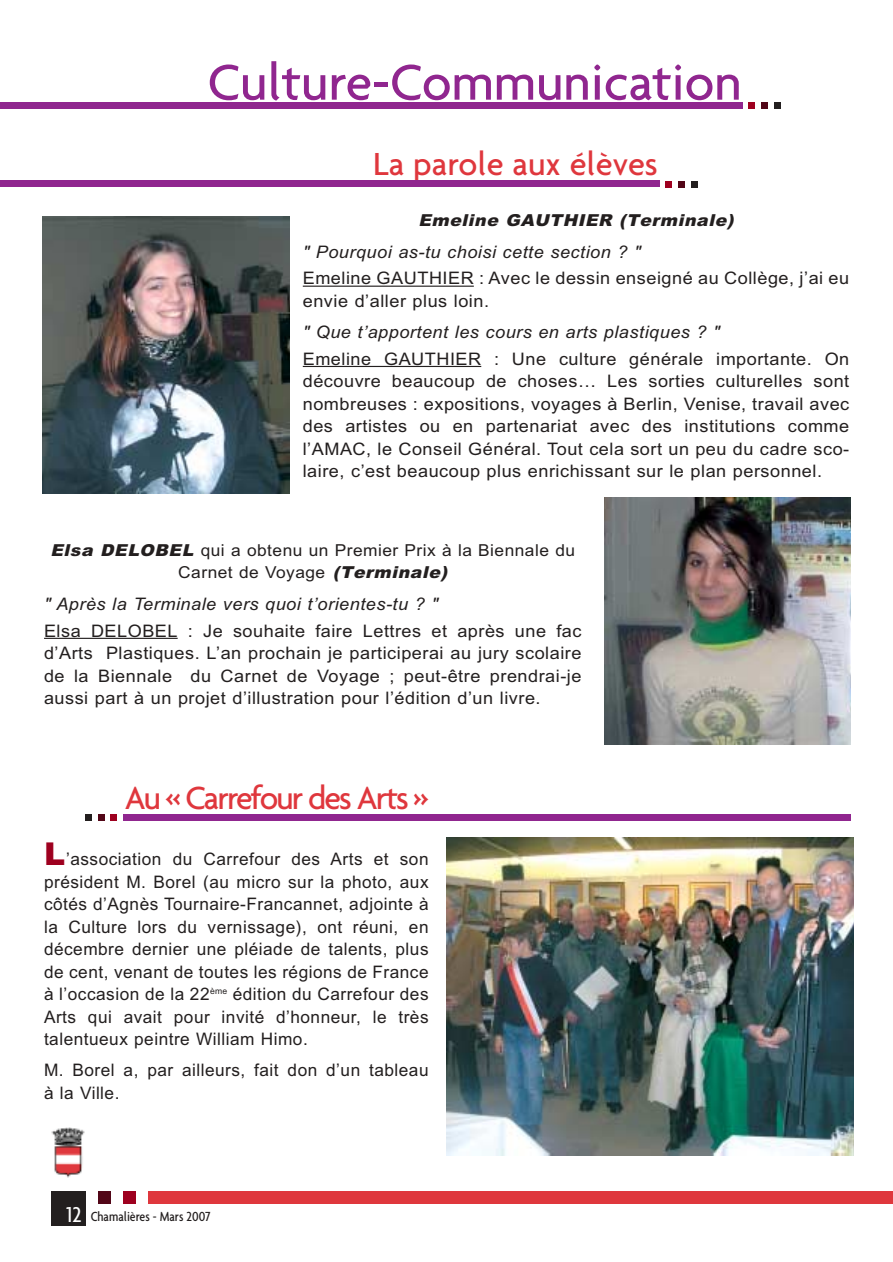
<style>
.page{position:relative;width:893px;height:1262px;background:#fff}
.page>*{position:absolute;margin:0;border:0;box-sizing:border-box;transform-origin:0 0}
.t1{font:500 54px "Agenda";color:#90268f}
.t2{font:500 34.5px "Agenda";letter-spacing:-.045em;color:#df373d}
.t3{font:500 34.5px "Agenda";color:#df373d}
.t4{font:17.25px/22.5px "Arial";letter-spacing:.03em;color:#231f1f;text-align:justify;scale:1.05 1}
.t5{font:17.25px/22.5px "Arial";letter-spacing:.03em;color:#231f1f;text-align:justify}
.t6{font:italic 17.25px "Arial";letter-spacing:.03em;color:#231f1f;scale:1.05 1}
.t7{font:16.5px/22.5px "Arial";letter-spacing:.03em;color:#231f1f;text-align:center;scale:1.05 1}
.t8{font:italic 900 16.5px "Arial";color:#231f1f;scale:1.05 1}
.t9{font:500 condensed 14.25px "Agenda";color:#231f1f}
.s1{font-weight:900;font-style:italic}
.s2{font-weight:900;font-size:31.5px;color:#9e001f}
.s3{font-size:23.25px;color:#fff}
</style>
<div class="page">
<div style="left:149px;top:1191px;width:743px;height:12px;background:#df373d"></div>
<div style="left:51px;top:1191px;width:34px;height:34px;background:#231f1f"></div>
<div style="left:98px;top:1191px;width:13px;height:12px;background:#520617"></div>
<div style="left:123px;top:1191px;width:13px;height:12px;background:#9e001f"></div>
<img style="left:51px;top:1127px;width:34px;height:51px">
<div style="left:0;top:102px;width:742px;height:6px;background:#90268f"></div>
<div style="left:748px;top:102px;width:7px;height:6px;background:#9e001f"></div>
<svg style="left:761px;top:102px;width:6px;height:6px"></svg>
<svg style="left:774px;top:102px;width:6px;height:6px"></svg>
<div style="left:0;top:181px;width:659px;height:6px;background:#90268f"></div>
<div style="left:665px;top:181px;width:7px;height:7px;background:#9e001f"></div>
<div style="left:678px;top:181px;width:7px;height:7px;background:#520617"></div>
<div style="left:691px;top:181px;width:6px;height:7px;background:#231f1f"></div>
<hr style="left:303px;top:285px;width:171px;height:2px;background:#231f1f">
<hr style="left:303px;top:366px;width:178px;height:1px;background:#231f1f">
<hr style="left:44px;top:638px;width:134px;height:1px;background:#231f1f">
<img style="left:43px;top:217px;width:246px;height:276px">
<img style="left:604px;top:497px;width:246px;height:247px">
<div style="left:123px;top:814px;width:727px;height:7px;background:#90268f"></div>
<div style="left:111px;top:814px;width:6px;height:7px;background:#9e001f"></div>
<div style="left:98px;top:814px;width:6px;height:7px;background:#520617"></div>
<div style="left:85px;top:814px;width:6px;height:7px;background:#231f1f"></div>
<img style="left:446px;top:838px;width:407px;height:317px">
<h1 class="t1" style="left:207px;top:60px;width:535px">Culture-Communication</h1>
<h2 class="t3" style="left:373px;top:150px;width:286px">La parole aux élèves</h2>
<p class="t8" style="left:418px;top:214px;width:305px">Emeline GAUTHIER (Terminale)</p>
<p class="t6" style="left:303px;top:245px;width:323px">" Pourquoi as-tu choisi cette section ? "</p>
<p class="t4" style="left:303px;top:269px;width:522px">Emeline GAUTHIER : Avec le dessin enseigné au Collège, j’ai eu envie d’aller plus loin.</p>
<p class="t6" style="left:303px;top:325px;width:398px">" Que t’apportent les cours en arts plastiques ? "</p>
<p class="t4" style="left:303px;top:349px;width:522px">Emeline GAUTHIER : Une culture générale importante. On découvre beaucoup de choses… Les sorties culturelles sont nombreuses : expositions, voyages à Berlin, Venise, travail avec des artistes ou en partenariat avec des institutions comme l’AMAC, le Conseil Général. Tout cela sort un peu du cadre sco&shy;laire, c’est beaucoup plus enrichissant sur le plan personnel.</p>
<p class="t7" style="left:50px;top:540px;width:501px"><span class="s1">Elsa DELOBEL</span> qui a obtenu un Premier Prix à la Biennale du<br>Carnet de Voyage <span class="s1">(Terminale)</span></p>
<p class="t6" style="left:44px;top:597px;width:376px">" Après la Terminale vers quoi t’orientes-tu ? "</p>
<p class="t4" style="left:44px;top:621px;width:513px">Elsa DELOBEL : Je souhaite faire Lettres et après une fac d’Arts Plastiques. L’an prochain je participerai au jury scolaire de la Biennale du Carnet de Voyage ; peut-être prendrai-je aussi part à un projet d’illustration pour l’édition d’un livre.</p>
<h2 class="t2" style="left:125px;top:783px;width:305px">Au « Carrefour des Arts »</h2>
<p class="t5" style="left:44px;top:849px;width:386px"><span class="s2">L</span>’association du Carrefour des Arts et son président M. Borel (au micro sur la photo, aux côtés d’Agnès Tournaire-Francannet, adjointe à la Culture lors du vernissage), ont réuni, en décembre dernier une pléiade de talents, plus de cent, venant de toutes les régions de France à l’occasion de la 22<sup>ème</sup> édition du Carrefour des Arts qui avait pour invité d’honneur, le très talentueux peintre William Himo.</p>
<p class="t5" style="left:44px;top:1060px;width:386px">M. Borel a, par ailleurs, fait don d’un tableau à la Ville.</p>
<p class="t9" style="left:66px;top:1211px;width:146px"><span class="s3">12</span> Chamalières - Mars 2007</p>
</div>
